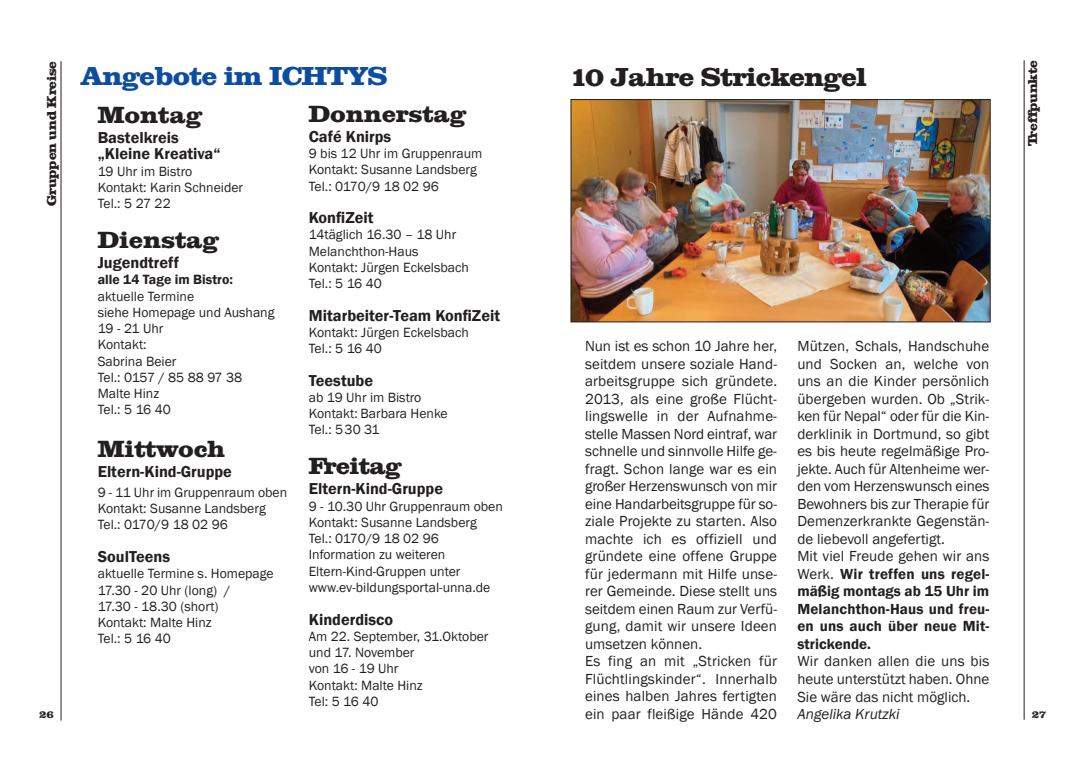
<style>
.page{position:relative;width:1085px;height:780px;background:#fff}
.page>*{position:absolute;margin:0;border:0;box-sizing:border-box;transform-origin:0 0}
.t1{font:25px "Clarendon";color:#231f20}
.t2{font:25px "Clarendon";color:#0d4da1}
.t3{font:22.5px "Clarendon";letter-spacing:.025em;color:#231f20}
.t4{font:22.5px "Clarendon";letter-spacing:-.005em;color:#231f20}
.t5{font:600 16.25px/16.2px "Franklin Gothic";color:#231f20}
.t6{font:15px/17.5px "Franklin Gothic";letter-spacing:.005em;color:#231f20}
.t7{font:italic 15px "Franklin Gothic";color:#231f20}
.t8{font:13.75px/16.2px "Franklin Gothic";color:#231f20}
.t9{font:600 13.75px "Franklin Gothic";color:#231f20}
.t10{font:12.5px "Clarendon";color:#231f20}
.t11{font:10px "Clarendon";color:#231f20}
.s1{font-weight:600}
</style>
<div class="page">
<hr style="left:1023px;top:60px;width:1px;height:659px;background:#231f20">
<hr style="left:61px;top:61px;width:1px;height:659px;background:#231f20">
<img style="left:572px;top:101px;width:416px;height:219px">
<div style="left:570px;top:99px;width:420px;height:223px;border:1px solid #231f20"></div>
<p class="t10" style="left:1024px;top:146px;width:87px;rotate:-90deg">Treffpunkte</p>
<p class="t10" style="left:44px;top:206px;width:147px;rotate:-90deg">Gruppen und Kreise</p>
<h1 class="t2" style="left:81px;top:60px;width:308px">Angebote im ICHTYS</h1>
<h1 class="t1" style="left:569px;top:61px;width:298px">10 Jahre Strickengel</h1>
<h2 class="t3" style="left:309px;top:99px;width:159px">Donnerstag</h2>
<p class="t5" style="left:309px;top:128px;width:84px">Café Knirps</p>
<p class="t8" style="left:309px;top:145px;width:175px">9 bis 12 Uhr im Gruppenraum<br>Kontakt: Susanne Landsberg<br>Tel.: 0170/9 18 02 96</p>
<p class="t5" style="left:309px;top:209px;width:66px">KonfiZeit</p>
<p class="t8" style="left:309px;top:226px;width:162px">14täglich 16.30 – 18 Uhr<br>Melanchthon-Haus<br>Kontakt: Jürgen Eckelsbach<br>Tel.: 5 16 40</p>
<p class="t5" style="left:309px;top:307px;width:193px">Mitarbeiter-Team KonfiZeit</p>
<p class="t8" style="left:309px;top:324px;width:162px">Kontakt: Jürgen Eckelsbach<br>Tel.: 5 16 40</p>
<p class="t5" style="left:309px;top:372px;width:66px">Teestube</p>
<p class="t8" style="left:309px;top:389px;width:140px">ab 19 Uhr im Bistro<br>Kontakt: Barbara Henke<br>Tel.: 5 30 31</p>
<h2 class="t4" style="left:309px;top:452px;width:94px">Freitag</h2>
<p class="t5" style="left:309px;top:480px;width:136px">Eltern-Kind-Gruppe</p>
<p class="t8" style="left:309px;top:497px;width:195px">9 - 10.30 Uhr Gruppenraum oben<br>Kontakt: Susanne Landsberg<br>Tel.: 0170/9 18 02 96<br>Information zu weiteren<br>Eltern-Kind-Gruppen unter www.ev-bildungsportal-unna.de</p>
<p class="t5" style="left:309px;top:610px;width:86px">Kinderdisco</p>
<p class="t8" style="left:309px;top:627px;width:181px">Am 22. September, 31.Oktober und 17. November<br>von 16 - 19 Uhr<br>Kontakt: Malte Hinz<br>Tel: 5 16 40</p>
<h2 class="t3" style="left:98px;top:101px;width:106px">Montag</h2>
<p class="t5" style="left:98px;top:129px;width:124px">Bastelkreis „Kleine Kreativa“</p>
<p class="t8" style="left:98px;top:162px;width:147px">19 Uhr im Bistro<br>Kontakt: Karin Schneider<br>Tel.: 5 27 22</p>
<h2 class="t3" style="left:98px;top:226px;width:122px">Dienstag</h2>
<p class="t5" style="left:98px;top:254px;width:83px">Jugendtreff</p>
<p class="t9" style="left:98px;top:272px;width:137px">alle 14 Tage im Bistro:</p>
<p class="t8" style="left:98px;top:287px;width:178px">aktuelle Termine<br>siehe Homepage und Aushang<br>19 - 21 Uhr<br>Kontakt:<br>Sabrina Beier<br>Tel.: 0157 / 85 88 97 38<br>Malte Hinz<br>Tel.: 5 16 40</p>
<h2 class="t3" style="left:98px;top:434px;width:129px">Mittwoch</h2>
<p class="t5" style="left:98px;top:463px;width:136px">Eltern-Kind-Gruppe</p>
<p class="t8" style="left:98px;top:484px;width:191px">9 - 11 Uhr im Gruppenraum oben<br>Kontakt: Susanne Landsberg<br>Tel.: 0170/9 18 02 96</p>
<p class="t5" style="left:98px;top:548px;width:74px">SoulTeens</p>
<p class="t8" style="left:98px;top:565px;width:177px">aktuelle Termine s. Homepage<br>17.30 - 20 Uhr (long) /<br>17.30 - 18.30 (short)<br>Kontakt: Malte Hinz<br>Tel.: 5 16 40</p>
<p class="t6" style="left:585px;top:337px;width:193px">Nun ist es schon 10 Jahre her, seitdem unsere soziale Hand&shy;arbeitsgruppe sich gründete.<br>2013, als eine große Flücht&shy;lingswelle in der Aufnahme&shy;stelle Massen Nord eintraf, war schnelle und sinnvolle Hilfe ge&shy;fragt. Schon lange war es ein großer Herzenswunsch von mir eine Handarbeitsgruppe für so&shy;ziale Projekte zu starten. Also machte ich es offiziell und gründete eine offene Gruppe für jedermann mit Hilfe unse&shy;rer Gemeinde. Diese stellt uns seitdem einen Raum zur Verfü&shy;gung, damit wir unsere Ideen umsetzen können.<br>Es fing an mit „Stricken für<br>Flüchtlingskinder“. Innerhalb eines halben Jahres fertigten ein paar fleißige Hände 420</p>
<p class="t6" style="left:797px;top:337px;width:193px">Mützen, Schals, Handschuhe und Socken an, welche von uns an die Kinder persönlich übergeben wurden. Ob „Strik&shy;ken für Nepal“ oder für die Kin&shy;derklinik in Dortmund, so gibt es bis heute regelmäßige Pro&shy;jekte. Auch für Altenheime wer&shy;den vom Herzenswunsch eines<br>Bewohners bis zur Therapie für<br>Demenzerkrankte Gegenstän - de liebevoll angefertigt.<br>Mit viel Freude gehen wir ans<br>Werk. <span class="s1">Wir treffen uns regel&shy;mäßig montags ab 15 Uhr im<br>Melanchthon-Haus und freu - en uns auch über neue Mit&shy;strickende.</span></p>
<p class="t6" style="left:797px;top:652px;width:193px;text-align:justify">Wir danken allen die uns bis heute unterstützt haben. Ohne Sie wäre das nicht möglich.</p>
<p class="t7" style="left:797px;top:705px;width:104px">Angelika Krutzki</p>
<p class="t11" style="left:39px;top:707px;width:16px">26</p>
<p class="t11" style="left:1031px;top:707px;width:16px">27</p>
</div>
